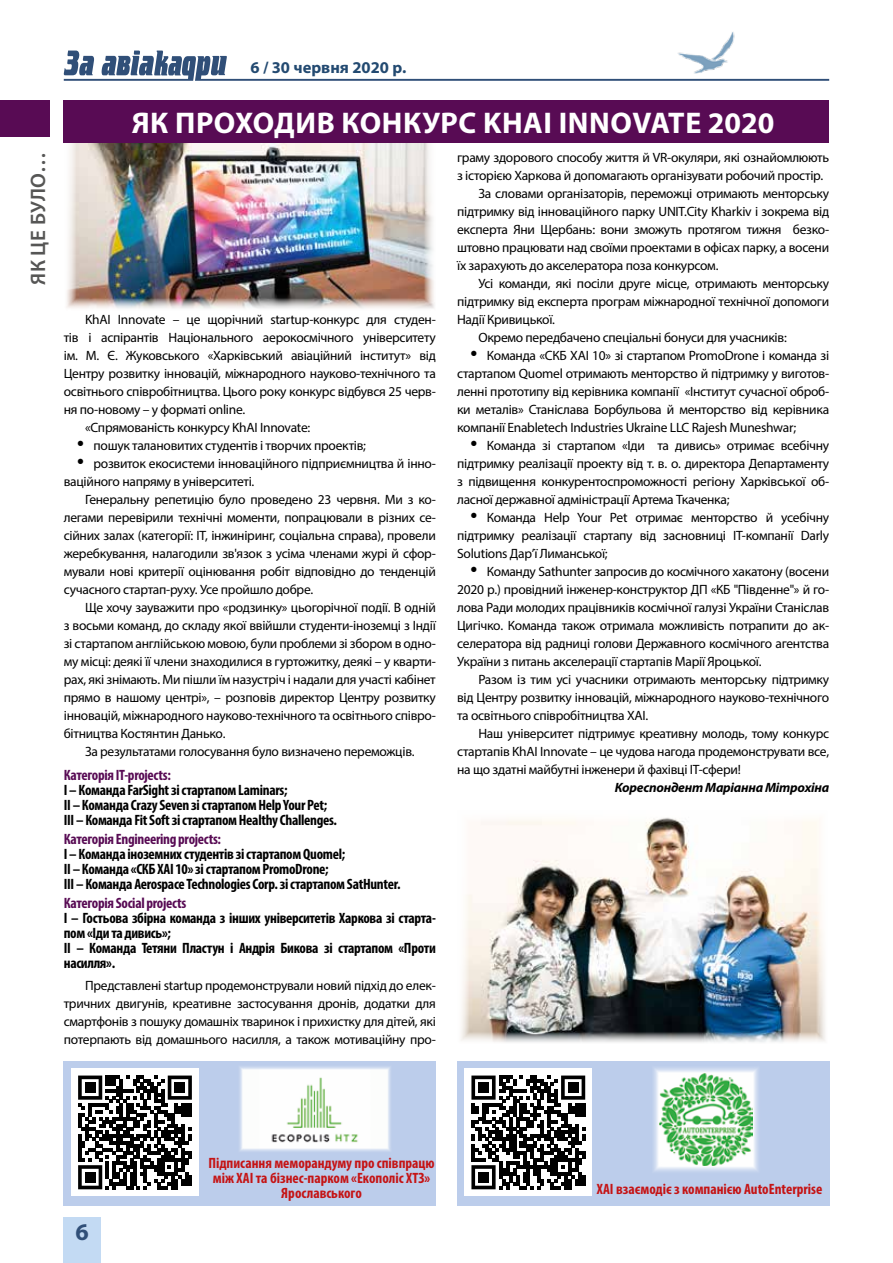
<style>
.page{position:relative;width:893px;height:1263px;background:#fff}
.page>*{position:absolute;margin:0;border:0;box-sizing:border-box;transform-origin:0 0}
.t1{font:700 30px "Myriad Pro";letter-spacing:.02em;color:#fff}
.t2{font:700 24px "Myriad Pro";color:#304f78}
.t3{font:600 21px "Myriad Pro";letter-spacing:.015em;color:#565655}
.t4{font:700 16.5px "Myriad Pro";color:#234a71}
.t5{font:700 condensed 15px/15px "Myriad Pro";letter-spacing:-.02em;color:#000}
.t6{font:700 condensed 15px/15px "Myriad Pro";color:#c51415;text-align:center}
.t7{font:700 condensed 15px "Myriad Pro";letter-spacing:-.02em;color:#580b54}
.t8{font:13.5px/18px "Myriad Pro";letter-spacing:-.02em;color:#000;text-align:justify}
.t9{font:italic 700 13.5px "Myriad Pro";letter-spacing:-.02em;color:#000}
</style>
<div class="page">
<img style="left:720px;top:32px;width:15px;height:19px">
<div style="left:63px;top:1217px;width:38px;height:46px;background:#c3daf3"></div>
<img style="left:461px;top:817px;width:364px;height:225px">
<img style="left:66px;top:143px;width:369px;height:166px">
<div style="left:0;top:100px;width:49px;height:36px;background:#580b54"></div>
<div style="left:64px;top:1061px;width:372px;height:144px;background:#bccdeb"></div>
<div style="left:457px;top:1061px;width:372px;height:144px;background:#bccdeb"></div>
<div style="left:71px;top:1069px;width:128px;height:127px;background:#fff"></div>
<svg style="left:78px;top:1075px;width:114px;height:114px"></svg>
<div style="left:85px;top:1082px;width:10px;height:11px;background:#000"></div>
<div style="left:175px;top:1082px;width:10px;height:11px;background:#000"></div>
<div style="left:85px;top:1172px;width:10px;height:10px;background:#000"></div>
<div style="left:465px;top:1069px;width:127px;height:127px;background:#fff"></div>
<svg style="left:471px;top:1075px;width:114px;height:114px"></svg>
<div style="left:478px;top:1082px;width:11px;height:11px;background:#000"></div>
<div style="left:568px;top:1082px;width:10px;height:11px;background:#000"></div>
<div style="left:478px;top:1172px;width:11px;height:10px;background:#000"></div>
<img style="left:240px;top:1067px;width:151px;height:84px">
<svg style="left:654px;top:1068px;width:104px;height:103px"></svg>
<img style="left:659px;top:1073px;width:94px;height:92px">
<div style="left:64px;top:100px;width:765px;height:43px;background:#580b54"></div>
<svg style="left:64px;top:51px;width:765px;height:30px"></svg>
<h3 class="t3" style="left:25px;top:285px;width:134px;rotate:-90deg">ЯК ЦЕ БУЛО…</h3>
<p class="t4" style="left:251px;top:57px;width:157px">6 / 30 червня 2020 р.</p>
<h1 class="t1" style="left:132px;top:103px;width:644px">ЯК ПРОХОДИВ КОНКУРС KHAI INNOVATE 2020</h1>
<p class="t8" style="left:85px;top:310px;width:352px">KhAI Innovate – це щорічний startup-конкурс для студен-</p>
<p class="t8" style="left:64px;top:328px;width:374px">тів і аспірантів Національного аерокосмічного університету</p>
<p class="t8" style="left:64px;top:346px;width:374px">ім. М. Є. Жуковського «Харківський авіаційний інститут» від</p>
<p class="t8" style="left:64px;top:364px;width:374px">Центру розвитку інновацій, міжнародного науково-технічного та</p>
<p class="t8" style="left:64px;top:382px;width:374px">освітнього співробітництва. Цього року конкурс відбувся 25 черв-</p>
<p class="t8" style="left:64px;top:400px;width:183px">ня по-новому – у форматі online.</p>
<p class="t8" style="left:85px;top:418px;width:227px">«Спрямованість конкурсу KhAI Innovate:</p>
<p class="t8" style="left:94px;top:436px;width:274px">пошук талановитих студентів і творчих проектів;</p>
<p class="t8" style="left:94px;top:454px;width:344px">розвиток екосистеми інноваційного підприємництва й інно-</p>
<p class="t8" style="left:64px;top:472px;width:192px">ваційного напряму в університеті.</p>
<p class="t8" style="left:85px;top:490px;width:352px">Генеральну репетицію було проведено 23 червня. Ми з ко-</p>
<p class="t8" style="left:64px;top:508px;width:374px">легами перевірили технічні моменти, попрацювали в різних се-</p>
<p class="t8" style="left:64px;top:526px;width:374px">сійних залах (категорії: IT, інжиніринг, соціальна справа), провели</p>
<p class="t8" style="left:64px;top:544px;width:374px">жеребкування, налагодили зв'язок з усіма членами журі й сфор-</p>
<p class="t8" style="left:64px;top:562px;width:374px">мували нові критерії оцінювання робіт відповідно до тенденцій</p>
<p class="t8" style="left:64px;top:580px;width:251px">сучасного стартап-руху. Усе пройшло добре.</p>
<p class="t8" style="left:85px;top:598px;width:352px">Ще хочу зауважити про «родзинку» цьогорічної події. В одній</p>
<p class="t8" style="left:64px;top:616px;width:374px">з восьми команд, до складу якої ввійшли студенти-іноземці з Індії</p>
<p class="t8" style="left:64px;top:634px;width:374px">зі стартапом англійською мовою, були проблеми зі збором в одно-</p>
<p class="t8" style="left:64px;top:652px;width:374px">му місці: деякі її члени знаходилися в гуртожитку, деякі – у кварти-</p>
<p class="t8" style="left:64px;top:670px;width:374px">рах, які знімають. Ми пішли їм назустріч і надали для участі кабінет</p>
<p class="t8" style="left:64px;top:688px;width:374px">прямо в нашому центрі», – розповів директор Центру розвитку</p>
<p class="t8" style="left:64px;top:706px;width:374px">інновацій, міжнародного науково-технічного та освітнього співро-</p>
<p class="t8" style="left:64px;top:724px;width:163px">бітництва Костянтин Данько.</p>
<p class="t8" style="left:85px;top:742px;width:331px">За результатами голосування було визначено переможців.</p>
<p class="t7" style="left:64px;top:765px;width:109px">Категорія IT-projects:</p>
<p class="t5" style="left:64px;top:782px;width:275px">І – Команда FarSight зі стартапом Laminars;<br>II – Команда Crazy Seven зі стартапом Help Your Pet;<br>III – Команда Fit Soft зі стартапом Healthy Challenges.</p>
<p class="t7" style="left:64px;top:829px;width:159px">Категорія Engineering projects:</p>
<p class="t5" style="left:64px;top:846px;width:338px">І – Команда іноземних студентів зі стартапом Quomel;<br>II – Команда «СКБ ХАІ 10» зі стартапом PromoDrone;<br>III – Команда Aerospace Technologies Corp. зі стартапом SatHunter.</p>
<p class="t7" style="left:64px;top:894px;width:124px">Категорія Social projects</p>
<p class="t5" style="left:64px;top:910px;width:374px">I – Гостьова збірна команда з інших університетів Харкова зі старта&shy;пом «Іди та дивись»;<br>II – Команда Тетяни Пластун і Андрія Бикова зі стартапом «Проти насилля».</p>
<p class="t8" style="left:64px;top:976px;width:374px;text-indent:21px">Представлені startup продемонстрували новий підхід до елек&shy;тричних двигунів, креативне застосування дронів, додатки для смартфонів з пошуку домашніх тваринок і прихистку для дітей, які потерпають від домашнього насилля, а також мотиваційну про-</p>
<p class="t8" style="left:457px;top:148px;width:374px">граму здорового способу життя й VR-окуляри, які ознайомлюють</p>
<p class="t8" style="left:457px;top:166px;width:368px">з історією Харкова й допомагають організувати робочий простір.</p>
<p class="t8" style="left:478px;top:184px;width:352px">За словами організаторів, переможці отримають менторську</p>
<p class="t8" style="left:457px;top:202px;width:374px">підтримку від інноваційного парку UNIT.City Kharkiv і зокрема від</p>
<p class="t8" style="left:457px;top:220px;width:374px">експерта Яни Щербань: вони зможуть протягом тижня безко-</p>
<p class="t8" style="left:457px;top:238px;width:374px">штовно працювати над своїми проектами в офісах парку, а восени</p>
<p class="t8" style="left:457px;top:256px;width:263px">їх зарахують до акселератора поза конкурсом.</p>
<p class="t8" style="left:478px;top:274px;width:352px">Усі команди, які посіли друге місце, отримають менторську</p>
<p class="t8" style="left:457px;top:292px;width:374px">підтримку від експерта програм міжнародної технічної допомоги</p>
<p class="t8" style="left:457px;top:310px;width:99px">Надії Кривицької.</p>
<p class="t8" style="left:478px;top:328px;width:310px">Окремо передбачено спеціальні бонуси для учасників:</p>
<p class="t8" style="left:487px;top:346px;width:344px">Команда «СКБ ХАІ 10» зі стартапом PromoDrone і команда зі</p>
<p class="t8" style="left:457px;top:364px;width:374px">стартапом Quomel отримають менторство й підтримку у виготов-</p>
<p class="t8" style="left:457px;top:382px;width:374px">ленні прототипу від керівника компанії «Інститут сучасної оброб-</p>
<p class="t8" style="left:457px;top:400px;width:374px">ки металів» Станіслава Борбульова й менторство від керівника</p>
<p class="t8" style="left:457px;top:418px;width:340px">компанії Enabletech Industries Ukraine LLC Rajesh Muneshwar;</p>
<p class="t8" style="left:487px;top:436px;width:344px">Команда зі стартапом «Іди та дивись» отримає всебічну</p>
<p class="t8" style="left:457px;top:454px;width:374px">підтримку реалізації проекту від т. в. о. директора Департаменту</p>
<p class="t8" style="left:457px;top:472px;width:374px">з підвищення конкурентоспроможності регіону Харківської об-</p>
<p class="t8" style="left:457px;top:490px;width:274px">ласної державної адміністрації Артема Ткаченка;</p>
<p class="t8" style="left:487px;top:508px;width:344px">Команда Help Your Pet отримає менторство й усебічну</p>
<p class="t8" style="left:457px;top:526px;width:374px">підтримку реалізації стартапу від засновниці IT-компанії Darly</p>
<p class="t8" style="left:457px;top:544px;width:152px">Solutions Дар’ї Лиманської;</p>
<p class="t8" style="left:487px;top:562px;width:344px">Команду Sathunter запросив до космічного хакатону (восени</p>
<p class="t8" style="left:457px;top:580px;width:374px">2020 р.) провідний інженер-конструктор ДП «КБ "Південне"» й го-</p>
<p class="t8" style="left:457px;top:598px;width:374px">лова Ради молодих працівників космічної галузі України Станіслав</p>
<p class="t8" style="left:457px;top:616px;width:374px">Цигічко. Команда також отримала можливість потрапити до ак-</p>
<p class="t8" style="left:457px;top:634px;width:374px">селератора від радниці голови Державного космічного агентства</p>
<p class="t8" style="left:457px;top:652px;width:306px">України з питань акселерації стартапів Марії Яроцької.</p>
<p class="t8" style="left:478px;top:670px;width:352px">Разом із тим усі учасники отримають менторську підтримку</p>
<p class="t8" style="left:457px;top:688px;width:374px">від Центру розвитку інновацій, міжнародного науково-технічного</p>
<p class="t8" style="left:457px;top:706px;width:193px">та освітнього співробітництва ХАІ.</p>
<p class="t8" style="left:478px;top:724px;width:352px">Наш університет підтримує креативну молодь, тому конкурс</p>
<p class="t8" style="left:457px;top:742px;width:374px">стартапів KhAI Innovate – це чудова нагода продемонструвати все,</p>
<p class="t8" style="left:457px;top:760px;width:285px">на що здатні майбутні інженери й фахівці IT-сфери!</p>
<p class="t9" style="left:615px;top:779px;width:216px">Кореспондент Маріанна Мітрохіна</p>
<h2 class="t2" style="left:76px;top:1216px;width:15px">6</h2>
<p class="t6" style="left:208px;top:1155px;width:228px">Підписання меморандуму про співпрацю між ХАІ та бізнес-парком «Екополіс ХТЗ»<br>Ярославського</p>
<p class="t6" style="left:597px;top:1181px;width:227px">ХАІ взаємодіє з компанією AutoEnterprise</p>
</div>
